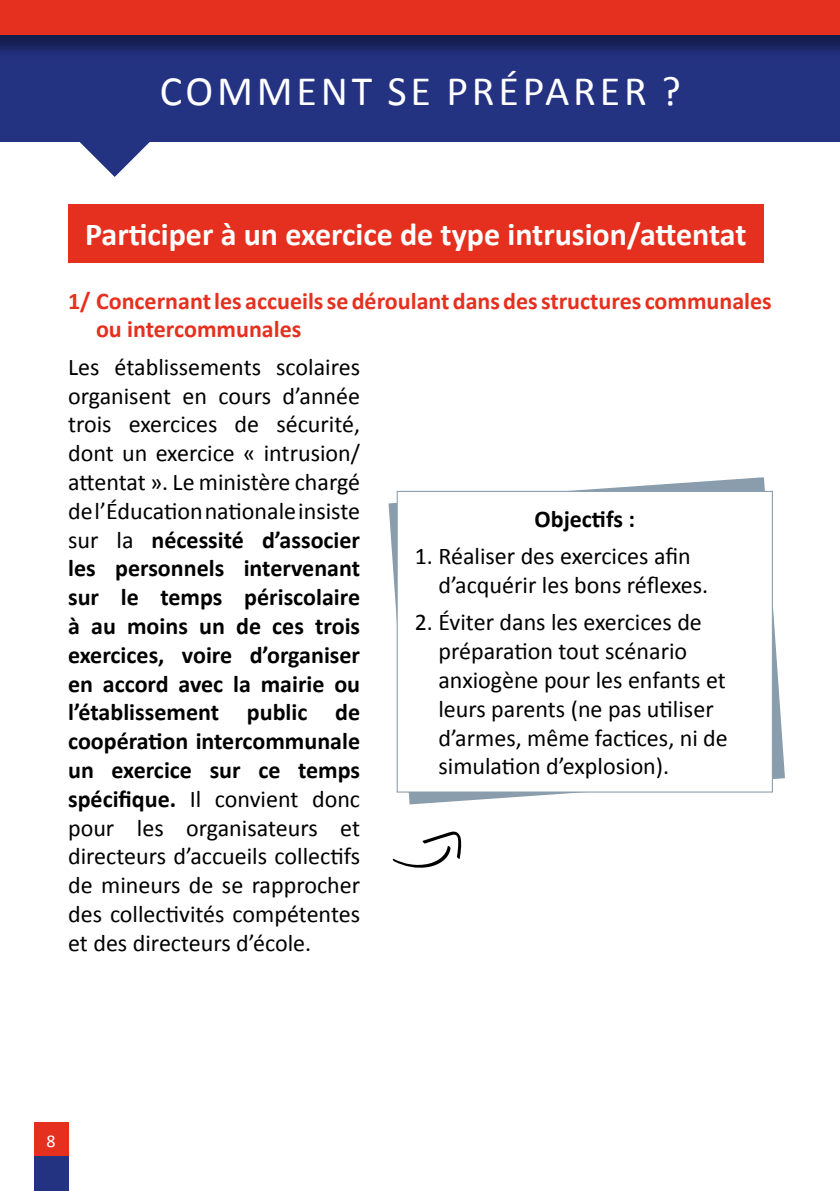
<style>
.page{position:relative;width:840px;height:1191px;background:#fff}
.page>*{position:absolute;margin:0;border:0;box-sizing:border-box;transform-origin:0 0}
.t1{font:42px "Calibri";letter-spacing:.09em;color:#fff}
.t2{font:700 32px "Calibri";color:#fff}
.t3{font:24px/28.8px "Calibri";color:#000}
.t4{font:700 24px/28.8px "Calibri";color:#e6301f}
.t5{font:700 24px "Calibri";color:#000}
.t6{font:18px "Calibri";color:#fff}
.s1{font-weight:700}
</style>
<div class="page">
<div style="left:0;top:0;width:839px;height:142px;background:#243282"></div>
<div style="left:0;top:0;width:839px;height:59px;background:#000;opacity:.4"></div>
<div style="left:0;top:0;width:839px;height:34px;background:#e6301f"></div>
<svg style="left:79px;top:142px;width:71px;height:35px"></svg>
<div style="left:34px;top:1123px;width:34px;height:34px;background:#e6301f"></div>
<div style="left:34px;top:1157px;width:34px;height:34px;background:#243282"></div>
<div style="left:68px;top:204px;width:695px;height:58px;background:#e6301f"></div>
<svg style="left:388px;top:477px;width:396px;height:327px"></svg>
<div style="left:397px;top:491px;width:375px;height:301px;background:#fff"></div>
<div style="left:396px;top:491px;width:376px;height:301px;border:1px solid #8a9dac"></div>
<svg style="left:392px;top:831px;width:69px;height:37px"></svg>
<h1 class="t1" style="left:160px;top:65px;width:522px">COMMENT SE PRÉPARER ?</h1>
<h2 class="t2" style="left:85px;top:214px;width:662px">Participer à un exercice de type intrusion/attentat</h2>
<p class="t4" style="left:96px;top:286px;width:677px;text-indent:-28px">1/ Concernant les accueils se déroulant dans des structures communales ou intercommunales</p>
<p class="t3" style="left:68px;top:352px;width:293px;text-align:justify">Les établissements scolaires organisent en cours d’année trois exercices de sécurité, dont un exercice « intrusion/ attentat ». Le ministère chargé de l’Éducation nationale insiste sur la <span class="s1">nécessité d’associer les personnels intervenant sur le temps périscolaire à au moins un de ces trois exercices, voire d’organiser en accord avec la mairie ou l’établissement public de coopération intercommunale un exercice sur ce temps spécifique.</span> Il convient donc pour les organisateurs et directeurs d’accueils collectifs de mineurs de se rapprocher des collectivités compétentes et des directeurs d’école.</p>
<p class="t5" style="left:534px;top:503px;width:102px">Objectifs :</p>
<p class="t3" style="left:438px;top:542px;width:271px;text-indent:-24px">1. Réaliser des exercices afin d’acquérir les bons réflexes.</p>
<p class="t3" style="left:438px;top:608px;width:291px;text-indent:-24px">2. Éviter dans les exercices de préparation tout scénario anxiogène pour les enfants et leurs parents (ne pas utiliser d’armes, même factices, ni de simulation d’explosion).</p>
<p class="t6" style="left:46px;top:1129px;width:11px">8</p>
</div>
